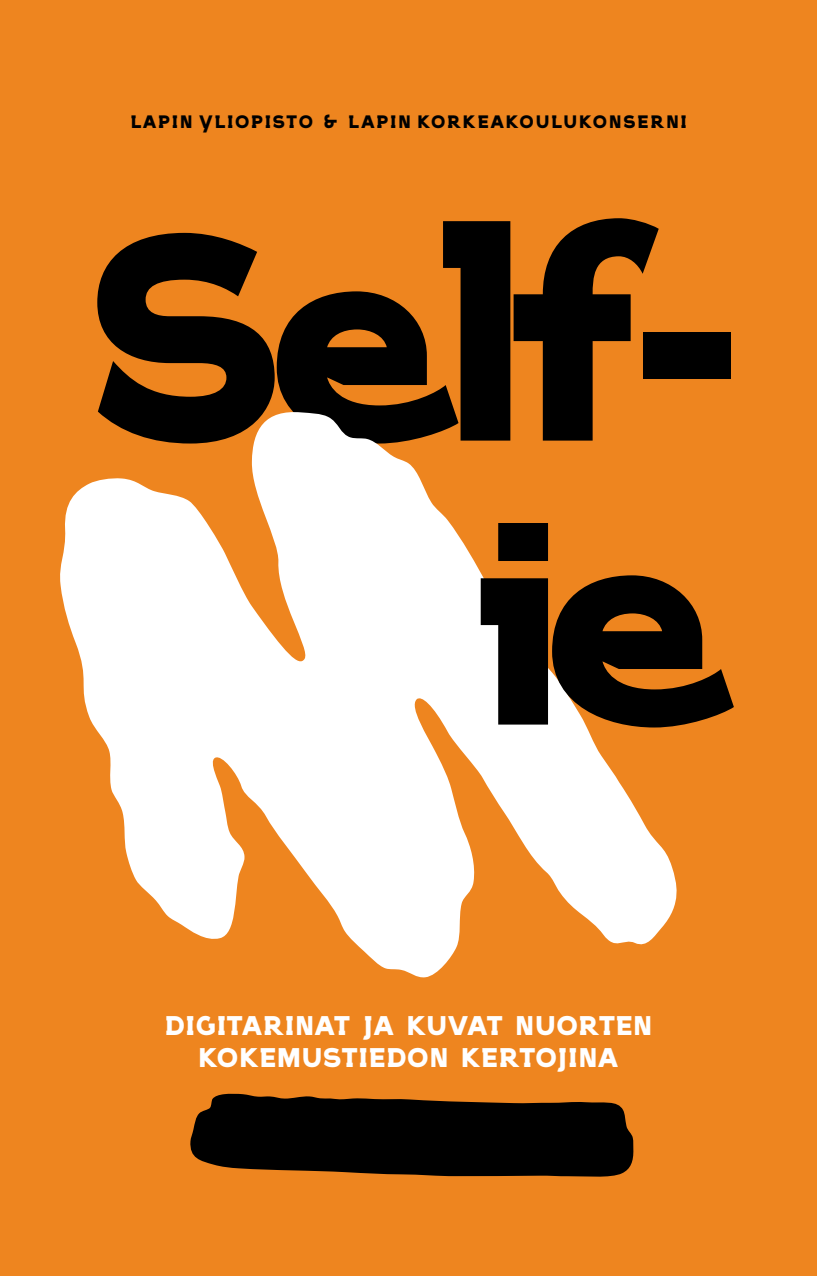
<style>
.page{position:relative;width:817px;height:1276px;background:#fff}
.page>*{position:absolute;margin:0;border:0;box-sizing:border-box;transform-origin:0 0}
.t1{font:900 292.5px "Tyrant";letter-spacing:-.175em;color:#000}
.otsikko{font:900 27px/31.5px "Tyrant";letter-spacing:-.05em;color:#fff;text-align:center}
.t2{font:900 18px "Tyrant";letter-spacing:.02em;color:#000}
</style>
<div class="page">
<div style="left:0;top:0;width:816px;height:1276px;background:#ee851f"></div>
<svg style="left:60px;top:412px;width:617px;height:566px;fill:#fff"></svg>
<svg style="left:190px;top:1093px;width:443px;height:84px;background:#241404"></svg>
<p class="t2" style="left:129px;top:109px;width:560px">LAPIN YLIOPISTO &amp; LAPIN KORKEAKOULUKONSERNI</p>
<h1 class="t1" style="left:75px;top:135px;width:686px">Self-</h1>
<h1 class="t1" style="left:451px;top:419px;width:298px">ie</h1>
<p class="otsikko" style="left:164px;top:1009px;width:490px">DIGITARINAT JA KUVAT NUORTEN<br>KOKEMUSTIEDON KERTOJINA</p>
</div>
